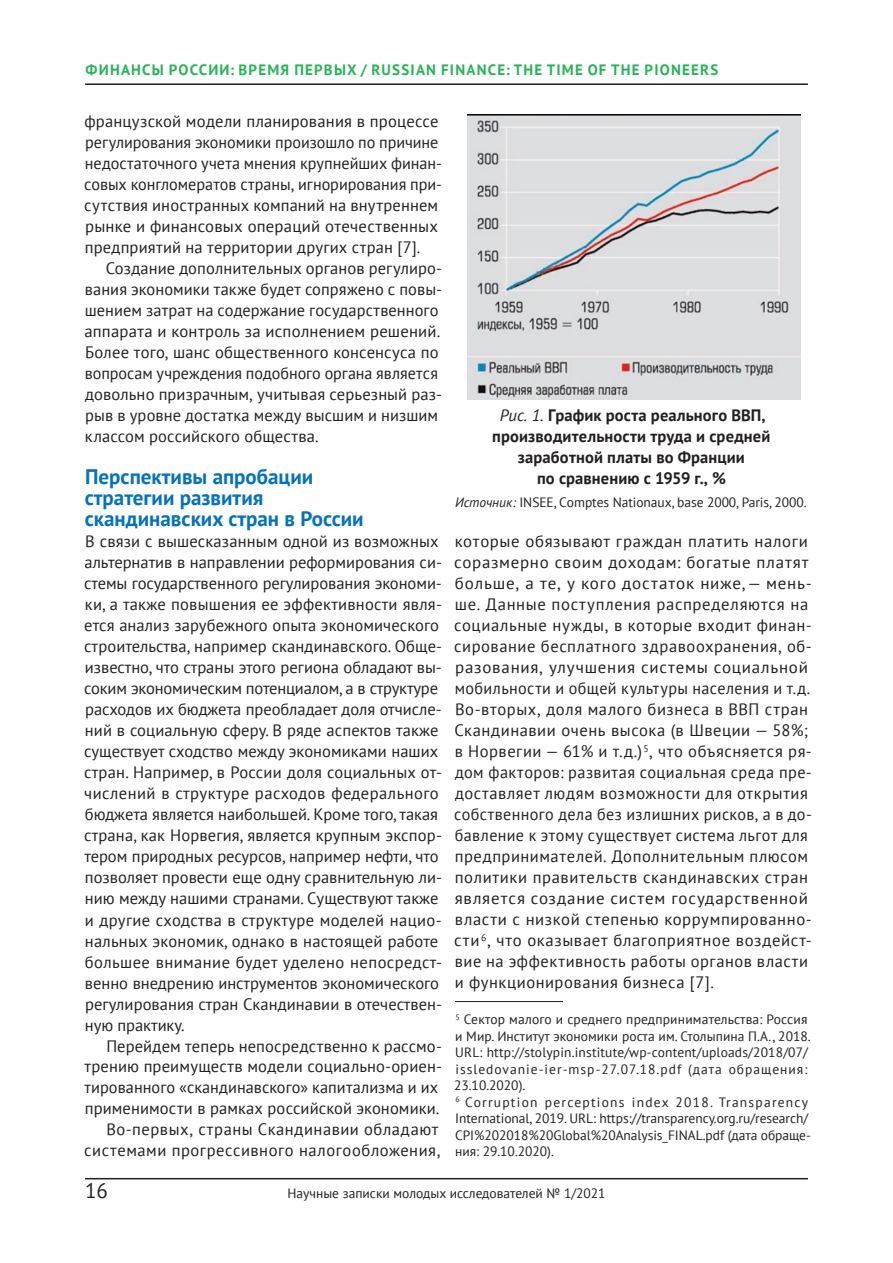
<style>
.page{position:relative;width:893px;height:1263px;background:#fff}
.page>*{position:absolute;margin:0;border:0;box-sizing:border-box;transform-origin:0 0}
.t1{font:700 21px/21px "PT Sans";color:#0572ba}
.t2{font:21px "PT Sans";color:#231f20}
.t3{font:16.5px/21px "PT Sans";letter-spacing:.01em;color:#231f20}
.t4{font:16.5px/21px "PT Sans";letter-spacing:.035em;color:#231f20}
.t5{font:700 16.5px/21px "PT Sans";letter-spacing:.005em;color:#231f20;text-align:center}
.t6{font:700 15px "PT Sans";letter-spacing:.08em;color:#29b359}
.t7{font:13.5px/16.5px "PT Sans";color:#231f20}
.s1{font-weight:400;font-style:italic}
.s2{font-style:italic}
</style>
<div class="page">
<hr style="left:85px;top:1178px;width:723px;height:1px;background:#231f20">
<hr style="left:85px;top:83px;width:723px;height:2px;background:#231f20">
<hr style="left:455px;top:1001px;width:108px;height:1px;background:#231f20">
<img style="left:467px;top:114px;width:333px;height:285px">
<p class="t6" style="left:86px;top:60px;width:25px">ФИНАНС</p>
<p class="t6" style="left:152px;top:60px;width:28px">Ы РОССИИ</p>
<p class="t6" style="left:230px;top:60px;width:441px">: ВРЕМЯ ПЕРВЫХ / RUSSIAN FINANCE: THE TIME OF THE PIONEE</p>
<p class="t6" style="left:700px;top:60px;width:20px">RS</p>
<p class="t3" style="left:84px;top:111px;width:359px">французской модели планирования в процессе регулирования экономики произошло по причине недостаточного учета мнения крупнейших финан&shy;совых конгломератов страны, игнорирования при&shy;сутствия иностранных компаний на внутреннем рынке и финансовых операций отечественных предприятий на территории других стран [7].</p>
<p class="t3" style="left:84px;top:258px;width:359px;text-indent:21px">Создание дополнительных органов регулиро&shy;вания экономики также будет сопряжено с повы&shy;шением затрат на содержание государственного аппарата и контроль за исполнением решений.<br>Более того, шанс общественного консенсуса по вопросам учреждения подобного органа является довольно призрачным, учитывая серьезный раз&shy;рыв в уровне достатка между высшим и низшим классом российского общества.</p>
<p class="t1" style="left:85px;top:466px;width:280px">Перспективы апробации стратегии развития скандинавских стран в России</p>
<p class="t3" style="left:84px;top:531px;width:360px">В связи с вышесказанным одной из возможных альтернатив в направлении реформирования си&shy;стемы государственного регулирования экономи&shy;ки, а также повышения ее эффективности явля&shy;ется анализ зарубежного опыта экономического строительства, например скандинавского. Обще&shy;известно, что страны этого региона обладают вы&shy;соким экономическим потенциалом, а в структуре расходов их бюджета преобладает доля отчисле&shy;ний в социальную сферу. В ряде аспектов также существует сходство между экономиками наших стран. Например, в России доля социальных от&shy;числений в структуре расходов федерального бюджета является наибольшей. Кроме того, такая страна, как Норвегия, является крупным экспор&shy;тером природных ресурсов, например нефти, что позволяет провести еще одну сравнительную ли&shy;нию между нашими странами. Существуют также и другие сходства в структуре моделей нацио&shy;нальных экономик, однако в настоящей работе большее внимание будет уделено непосредст&shy;венно внедрению инструментов экономического регулирования стран Скандинавии в отечествен&shy;ную практику.</p>
<p class="t3" style="left:84px;top:1035px;width:359px;text-align:right">Перейдем теперь непосредственно к рассмо&shy;трению преимуществ модели социально-ориен&shy;тированного «скандинавского» капитализма и их применимости в рамках российской экономики.<br>Во-первых, страны Скандинавии обладают системами прогрессивного налогообложения,</p>
<p class="t5" style="left:492px;top:405px;width:280px"><span class="s1">Рис. 1.</span> График роста реального ВВП, производительности труда и средней заработной платы во Франции<br>по сравнению с 1959 г., %</p>
<p class="t7" style="left:455px;top:494px;width:353px"><span class="s2">Источник:</span> INSEE, Сomptes Nationaux, base 2000, Paris, 2000.</p>
<p class="t4" style="left:454px;top:531px;width:359px">которые обязывают граждан платить налоги соразмерно своим доходам: богатые платят больше, а те, у кого достаток ниже,— мень&shy;ше. Данные поступления распределяются на социальные нужды, в которые входит финан&shy;сирование бесплатного здравоохранения, об&shy;разования, улучшения системы социальной мобильности и общей культуры населения и т.д.<br>Во-вторых, доля малого бизнеса в ВВП стран Скандинавии очень высока (в Швеции — 58%; в Норвегии — 61% и т.д.) <sup>5</sup>, что объясняется ря&shy;дом факторов: развитая социальная среда пре&shy;доставляет людям возможности для открытия собственного дела без излишних рисков, а в до&shy;бавление к этому существует система льгот для предпринимателей. Дополнительным плюсом политики правительств скандинавских стран является создание систем государственной власти с низкой степенью коррумпированно&shy;сти<sup>6</sup>, что оказывает благоприятное воздейст&shy;вие на эффективность работы органов власти и функционирования бизнеса [7].</p>
<p class="t7" style="left:454px;top:1011px;width:358px"><sup>5</sup> Сектор малого и среднего предпринимательства: Россия и Мир. Институт экономики роста им. Столыпина П.А., 2018.<br>URL: http://stolypin.institute/wp-content/uploads/2018/07/ issledovanie-ier-msp‑27.07.18.pdf (дата обращения:<br>23.10.2020).<br><sup>6</sup> Corruption perceptions index 2018. Transparency International, 2019. URL: https://transparency.org.ru/research/ CPI%202018%20Global%20Analysis_FINAL.pdf (дата обраще&shy;ния: 29.10.2020).</p>
<p class="t2" style="left:85px;top:1177px;width:24px">16</p>
<p class="t7" style="left:287px;top:1185px;width:320px">Научные записки молодых исследователей № 1/2021</p>
</div>
